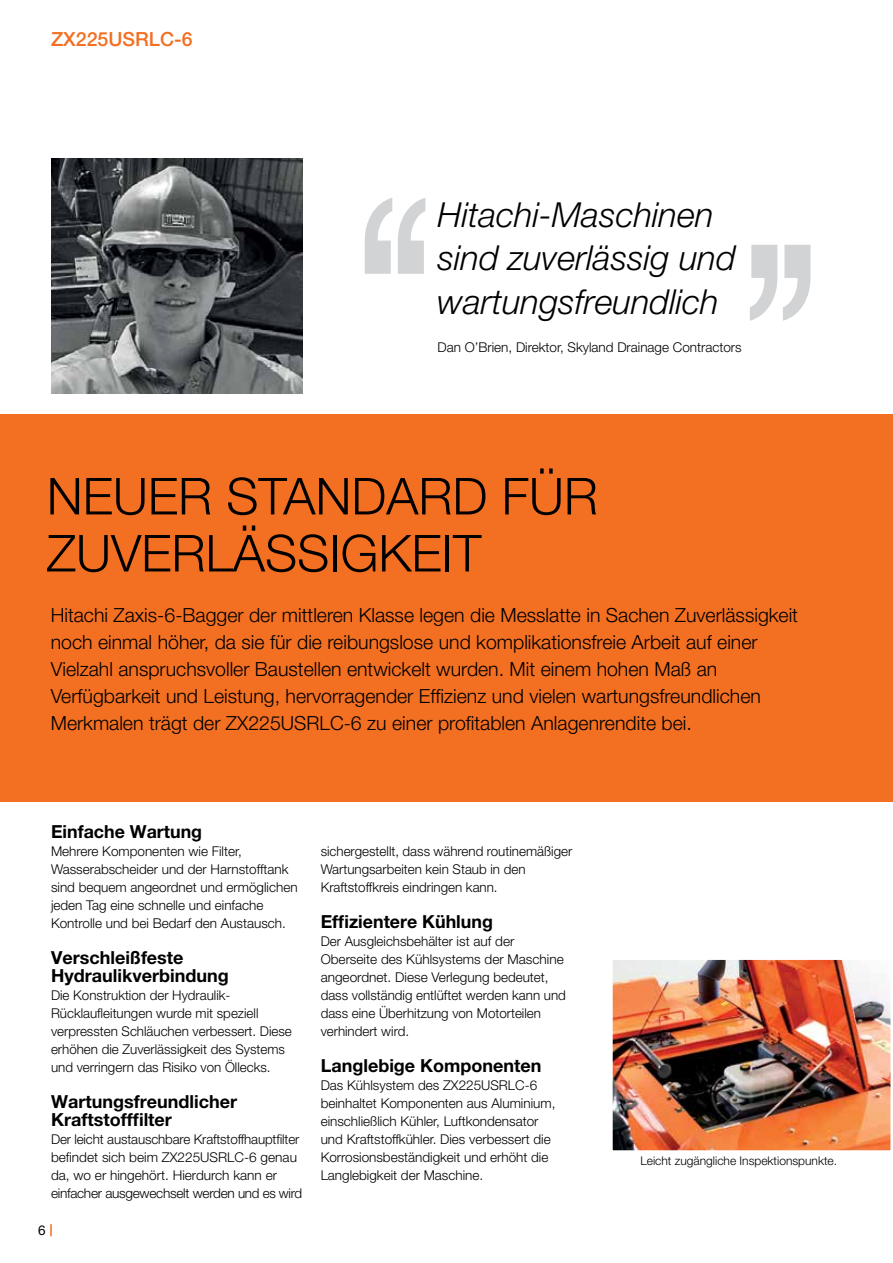
<style>
.page{position:relative;width:893px;height:1263px;background:#fff}
.page>*{position:absolute;margin:0;border:0;box-sizing:border-box;transform-origin:0 0}
.t1{font:300 51px/57px "Helvetica Neue LT Pro";color:#000}
.t2{font:italic 300 34.5px/43.5px "Helvetica Neue LT Pro";color:#000}
.t3{font:300 19.5px/27px "Helvetica Neue LT Pro";color:#000}
.t4{font:500 19.5px "Helvetica Neue LT Pro";color:#f36f21}
.t5{font:700 18px/18px "Helvetica Neue LT Pro";color:#000}
.t6{font:300 13.5px/18px "Helvetica Neue LT Pro";color:#000}
.t7{font:13.5px "Helvetica Neue LT Pro";color:#000}
.t8{font:300 12px "Helvetica Neue LT Pro";color:#000}
</style>
<div class="page">
<svg style="left:50px;top:1224px;width:2px;height:12px"></svg>
<div style="left:0;top:414px;width:893px;height:388px;background:#f36f21"></div>
<img style="left:614px;top:961px;width:275px;height:188px">
<div style="left:610px;top:957px;width:283px;height:196px;border:3px solid #fff"></div>
<svg style="left:365px;top:198px;width:60px;height:76px"></svg>
<svg style="left:750px;top:245px;width:60px;height:76px"></svg>
<img style="left:51px;top:159px;width:252px;height:234px">
<h3 class="t4" style="left:51px;top:27px;width:143px">ZX225USRLC‑6</h3>
<h2 class="t2" style="left:437px;top:192px;width:300px">Hitachi-Maschinen sind zuverlässig und wartungsfreundlich</h2>
<p class="t6" style="left:437px;top:338px;width:306px">Dan O’Brien, Direktor, Skyland Drainage Contractors</p>
<h1 class="t1" style="left:47px;top:467px;width:553px">NEUER STANDARD FÜR<br>ZUVERLÄSSIGKEIT</h1>
<p class="t3" style="left:51px;top:601px;width:749px">Hitachi Zaxis-6-Bagger der mittleren Klasse legen die Messlatte in Sachen Zuverlässigkeit noch einmal höher, da sie für die reibungslose und komplikationsfreie Arbeit auf einer Vielzahl anspruchsvoller Baustellen entwickelt wurden. Mit einem hohen Maß an Verfügbarkeit und Leistung, hervorragender Effizienz und vielen wartungsfreundlichen Merkmalen trägt der ZX225USRLC-6 zu einer profitablen Anlagenrendite bei.</p>
<h3 class="t5" style="left:51px;top:822px;width:153px">Einfache Wartung</h3>
<p class="t6" style="left:51px;top:841px;width:248px">Mehrere Komponenten wie Filter, Wasserabscheider und der Harnstofftank sind bequem angeordnet und ermöglichen jeden Tag eine schnelle und einfache Kontrolle und bei Bedarf den Austausch.</p>
<h3 class="t5" style="left:51px;top:948px;width:179px">Verschleißfeste<br>Hydraulikverbindung</h3>
<p class="t6" style="left:51px;top:985px;width:242px">Die Konstruktion der Hydraulik-Rücklaufleitungen wurde mit speziell verpressten Schläuchen verbessert. Diese erhöhen die Zuverlässigkeit des Systems und verringern das Risiko von Öllecks.</p>
<h3 class="t5" style="left:51px;top:1092px;width:187px">Wartungsfreundlicher<br>Kraftstofffilter</h3>
<p class="t6" style="left:51px;top:1129px;width:253px">Der leicht austauschbare Kraftstoffhauptfilter befindet sich beim ZX225USRLC-6 genau da, wo er hingehört. Hierdurch kann er einfacher ausgewechselt werden und es wird</p>
<p class="t7" style="left:38px;top:1222px;width:9px">6</p>
<p class="t6" style="left:321px;top:841px;width:253px">sichergestellt, dass während routinemäßiger<br>Wartungsarbeiten kein Staub in den<br>Kraftstoffkreis eindringen kann.</p>
<h3 class="t5" style="left:321px;top:912px;width:174px">Effizientere Kühlung</h3>
<p class="t6" style="left:321px;top:931px;width:247px">Der Ausgleichsbehälter ist auf der Oberseite des Kühlsystems der Maschine angeordnet. Diese Verlegung bedeutet, dass vollständig entlüftet werden kann und dass eine Überhitzung von Motorteilen verhindert wird.</p>
<h3 class="t5" style="left:321px;top:1056px;width:222px">Langlebige Komponenten</h3>
<p class="t6" style="left:321px;top:1075px;width:236px">Das Kühlsystem des ZX225USRLC-6 beinhaltet Komponenten aus Aluminium, einschließlich Kühler, Luftkondensator und Kraftstoffkühler. Dies verbessert die Korrosionsbeständigkeit und erhöht die Langlebigkeit der Maschine.</p>
<p class="t8" style="left:640px;top:1153px;width:198px">Leicht zugängliche Inspektionspunkte.</p>
</div>
